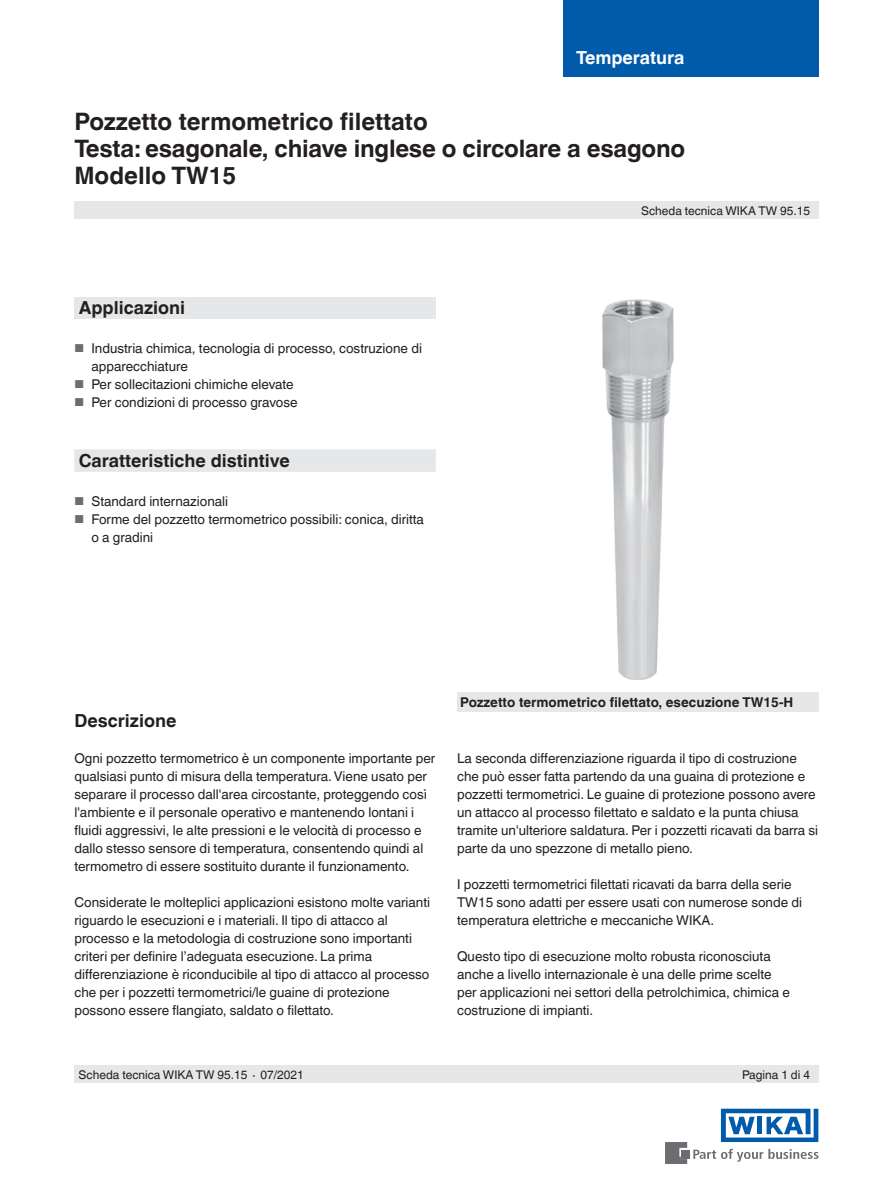
<style>
.page{position:relative;width:893px;height:1188px;background:#fff}
.page>*{position:absolute;margin:0;border:0;box-sizing:border-box;transform-origin:0 0}
.t1{font:700 24px/27px "Helvetica World";letter-spacing:-.01em;color:#231f20}
.t2{font:700 18px "Helvetica World";color:#231f20}
.t3{font:700 18px "Helvetica World";color:#fff}
.t4{font:13.5px/18px "Helvetica World";color:#231f20}
.t5{font:700 13.5px "Helvetica World";color:#231f20}
.t6{font:12px "Helvetica World";color:#231f20}
.s1{font-size:11.55px;color:#6c6d70}
</style>
<div class="page">
<div style="left:74px;top:297px;width:362px;height:22px;background:#e6e7e9"></div>
<div style="left:74px;top:202px;width:745px;height:17px;background:#e6e7e9"></div>
<div style="left:74px;top:1066px;width:745px;height:17px;background:#e6e7e9"></div>
<svg style="left:693px;top:1149px;width:126px;height:13px"></svg>
<div style="left:682px;top:1150px;width:8px;height:8px;background:#6c6d70"></div>
<svg style="left:665px;top:1142px;width:22px;height:22px"></svg>
<svg style="left:721px;top:1109px;width:97px;height:33px"></svg>
<div style="left:563px;top:0;width:256px;height:77px;background:#015aaa"></div>
<img style="left:602px;top:299px;width:72px;height:380px">
<div style="left:74px;top:449px;width:362px;height:23px;background:#e6e7e9"></div>
<div style="left:457px;top:692px;width:361px;height:19px;background:#e6e7e9"></div>
<h2 class="t3" style="left:576px;top:47px;width:110px">Temperatura</h2>
<h1 class="t1" style="left:74px;top:108px;width:612px">Pozzetto termometrico filettato<br>Testa: esagonale, chiave inglese o circolare a esagono<br>Modello TW15</h1>
<h2 class="t2" style="left:79px;top:297px;width:108px">Applicazioni</h2>
<p class="t4" style="left:91px;top:339px;width:332px;text-indent:-17px"><span class="s1">■</span> Industria chimica, tecnologia di processo, costruzione di apparecchiature</p>
<p class="t4" style="left:74px;top:375px;width:221px"><span class="s1">■</span> Per sollecitazioni chimiche elevate</p>
<p class="t4" style="left:74px;top:393px;width:225px"><span class="s1">■</span> Per condizioni di processo gravose</p>
<h2 class="t2" style="left:79px;top:450px;width:213px">Caratteristiche distintive</h2>
<p class="t4" style="left:74px;top:492px;width:155px"><span class="s1">■</span> Standard internazionali</p>
<p class="t4" style="left:91px;top:510px;width:334px;text-indent:-17px"><span class="s1">■</span> Forme del pozzetto termometrico possibili: conica, diritta o a gradini</p>
<p class="t6" style="left:641px;top:204px;width:170px">Scheda tecnica WIKA TW 95.15</p>
<h2 class="t2" style="left:74px;top:710px;width:103px">Descrizione</h2>
<p class="t4" style="left:74px;top:750px;width:362px">Ogni pozzetto termometrico è un componente importante per qualsiasi punto di misura della temperatura. Viene usato per separare il processo dall'area circostante, proteggendo così l'ambiente e il personale operativo e mantenendo lontani i fluidi aggressivi, le alte pressioni e le velocità di processo e dallo stesso sensore di temperatura, consentendo quindi al termometro di essere sostituito durante il funzionamento.</p>
<p class="t4" style="left:74px;top:894px;width:357px">Considerate le molteplici applicazioni esistono molte varianti riguardo le esecuzioni e i materiali. Il tipo di attacco al processo e la metodologia di costruzione sono importanti criteri per definire l’adeguata esecuzione. La prima differenziazione è riconducibile al tipo di attacco al processo che per i pozzetti termometrici/le guaine di protezione possono essere flangiato, saldato o filettato.</p>
<p class="t5" style="left:460px;top:694px;width:335px">Pozzetto termometrico filettato, esecuzione TW15-H</p>
<p class="t4" style="left:457px;top:750px;width:363px">La seconda differenziazione riguarda il tipo di costruzione che può esser fatta partendo da una guaina di protezione e pozzetti termometrici. Le guaine di protezione possono avere un attacco al processo filettato e saldato e la punta chiusa tramite un'ulteriore saldatura. Per i pozzetti ricavati da barra si parte da uno spezzone di metallo pieno.</p>
<p class="t4" style="left:457px;top:876px;width:347px">I pozzetti termometrici filettati ricavati da barra della serie<br>TW15 sono adatti per essere usati con numerose sonde di temperatura elettriche e meccaniche WIKA.</p>
<p class="t4" style="left:457px;top:948px;width:334px">Questo tipo di esecuzione molto robusta riconosciuta anche a livello internazionale è una delle prime scelte per applicazioni nei settori della petrolchimica, chimica e costruzione di impianti.</p>
<p class="t6" style="left:79px;top:1068px;width:227px">Scheda tecnica WIKA TW 95.15 ∙ 07/2021</p>
<p class="t6" style="left:742px;top:1068px;width:70px">Pagina 1 di 4</p>
</div>
